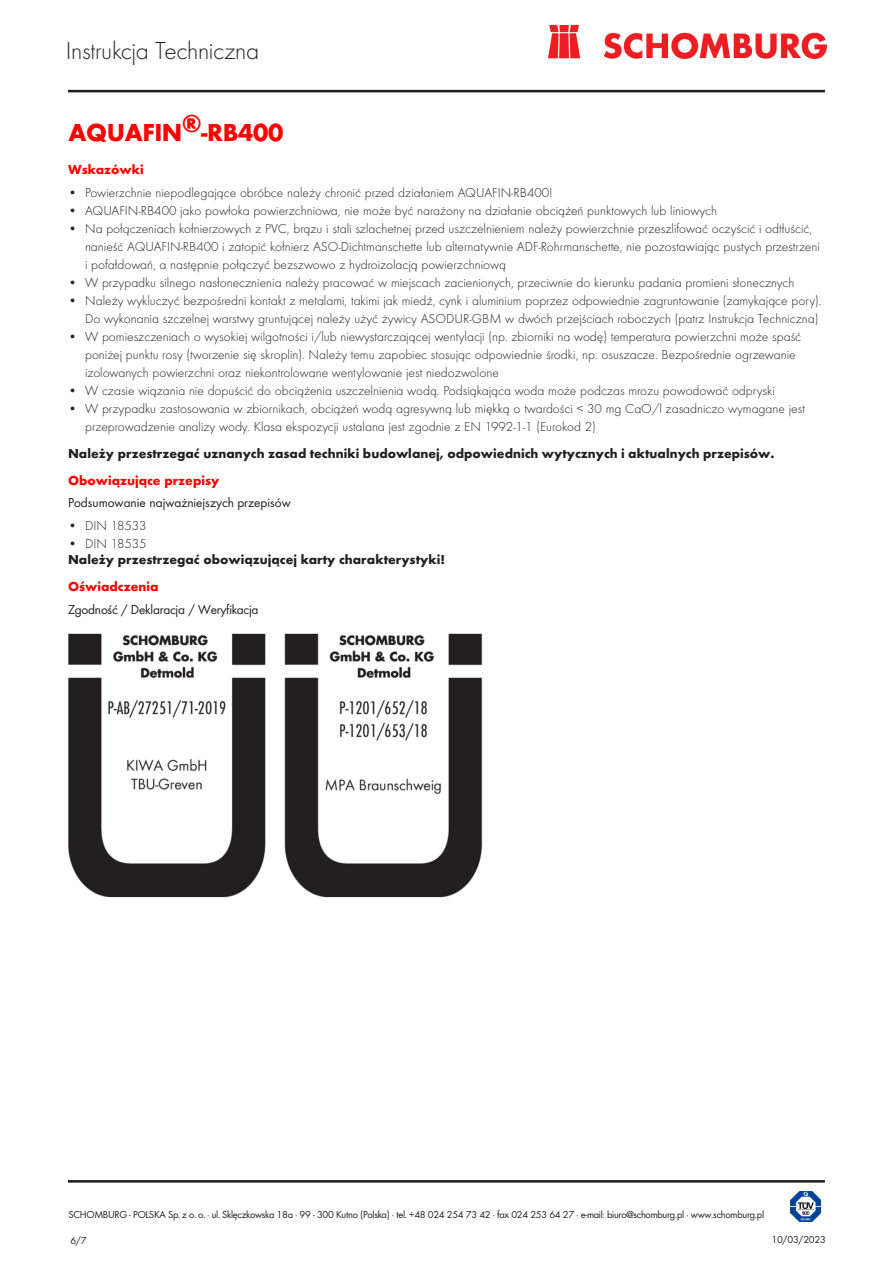
<style>
.page{position:relative;width:893px;height:1263px;background:#fff}
.page>*{position:absolute;margin:0;border:0;box-sizing:border-box;transform-origin:0 0}
.t1{font:25.5px "Futura TOT Ligh";letter-spacing:-.015em;color:#231f20}
.t2{font:700 25.5px "Futura TOT";letter-spacing:-.015em;color:#f00}
.t3{font:13.5px/18px "Futura TOT Ligh";color:#231f20}
.t4{font:700 13.5px "Futura TOT";color:#231f20}
.t5{font:13.5px "Futura TOT Boo";color:#231f20}
.t6{font:700 13.5px "Futura TOT";color:#f00}
.t7{font:10.5px "Futura TOT Boo";letter-spacing:-.025em;color:#231f20}
</style>
<div class="page">
<hr style="left:68px;top:90px;width:757px;height:2px;background:#231f20">
<img style="left:549px;top:25px;width:277px;height:33px">
<img style="left:790px;top:1192px;width:30px;height:29px">
<hr style="left:68px;top:1180px;width:757px;height:2px;background:#231f20">
<img style="left:68px;top:633px;width:414px;height:264px">
<h1 class="t1" style="left:66px;top:36px;width:195px">Instrukcja Techniczna</h1>
<p class="t2" style="left:68px;top:116px;width:216px">AQUAFIN®-RB400</p>
<p class="t6" style="left:68px;top:162px;width:77px">Wskazówki</p>
<p class="t3" style="left:68px;top:184px;width:486px">• Powierzchnie niepodlegające obróbce należy chronić przed działaniem AQUAFIN-RB400!</p>
<p class="t3" style="left:68px;top:202px;width:650px">• AQUAFIN-RB400 jako powłoka powierzchniowa, nie może być narażony na działanie obciążeń punktowych lub liniowych</p>
<p class="t3" style="left:85px;top:220px;width:736px;text-indent:-17px">• Na połączeniach kołnierzowych z PVC, brązu i stali szlachetnej przed uszczelnieniem należy powierzchnie przeszlifować oczyścić i odtłuścić, nanieść AQUAFIN-RB400 i zatopić kołnierz ASO-Dichtmanschette lub alternatywnie ADF-Rohrmanschette, nie pozostawiając pustych przestrzeni i pofałdowań, a następnie połączyć bezszwowo z hydroizolacją powierzchniową</p>
<p class="t3" style="left:68px;top:274px;width:728px">• W przypadku silnego nasłonecznienia należy pracować w miejscach zacienionych, przeciwnie do kierunku padania promieni słonecznych</p>
<p class="t3" style="left:68px;top:292px;width:755px;text-align:right">• Należy wykluczyć bezpośredni kontakt z metalami, takimi jak miedź, cynk i aluminium poprzez odpowiednie zagruntowanie (zamykające pory).<br>Do wykonania szczelnej warstwy gruntującej należy użyć żywicy ASODUR-GBM w dwóch przejściach roboczych (patrz Instrukcja Techniczna)</p>
<p class="t3" style="left:85px;top:328px;width:718px;text-indent:-17px">• W pomieszczeniach o wysokiej wilgotności i/lub niewystarczającej wentylacji (np. zbiorniki na wodę) temperatura powierzchni może spaść poniżej punktu rosy (tworzenie się skroplin). Należy temu zapobiec stosując odpowiednie środki, np. osuszacze. Bezpośrednie ogrzewanie izolowanych powierzchni oraz niekontrolowane wentylowanie jest niedozwolone</p>
<p class="t3" style="left:68px;top:382px;width:708px">• W czasie wiązania nie dopuścić do obciążenia uszczelnienia wodą. Podsiąkająca woda może podczas mrozu powodować odpryski</p>
<p class="t3" style="left:85px;top:400px;width:721px;text-indent:-17px">• W przypadku zastosowania w zbiornikach, obciążeń wodą agresywną lub miękką o twardości &lt; 30 mg CaO/l zasadniczo wymagane jest przeprowadzenie analizy wody. Klasa ekspozycji ustalana jest zgodnie z EN 1992-1-1 (Eurokod 2)</p>
<p class="t4" style="left:68px;top:445px;width:708px">Należy przestrzegać uznanych zasad techniki budowlanej, odpowiednich wytycznych i aktualnych przepisów.</p>
<p class="t6" style="left:68px;top:472px;width:153px">Obowiązujące przepisy</p>
<p class="t5" style="left:68px;top:495px;width:224px">Podsumowanie najważniejszych przepisów</p>
<p class="t3" style="left:68px;top:517px;width:80px">• DIN 18533</p>
<p class="t3" style="left:68px;top:535px;width:80px">• DIN 18535</p>
<p class="t4" style="left:68px;top:552px;width:378px">Należy przestrzegać obowiązującej karty charakterystyki!</p>
<p class="t6" style="left:68px;top:579px;width:92px">Oświadczenia</p>
<p class="t5" style="left:68px;top:601px;width:192px">Zgodność / Deklaracja / Weryfikacja</p>
<p class="t7" style="left:68px;top:1208px;width:697px">SCHOMBURG - POLSKA Sp. z o. o. · ul. Sklęczkowska 18a · 99 - 300 Kutno (Polska) · tel. +48 024 254 73 42 · fax 024 253 64 27 · e-mail: biuro@schomburg.pl · www.schomburg.pl</p>
<p class="t7" style="left:70px;top:1235px;width:18px">6/7</p>
<p class="t7" style="left:771px;top:1233px;width:56px">10/03/2023</p>
</div>
